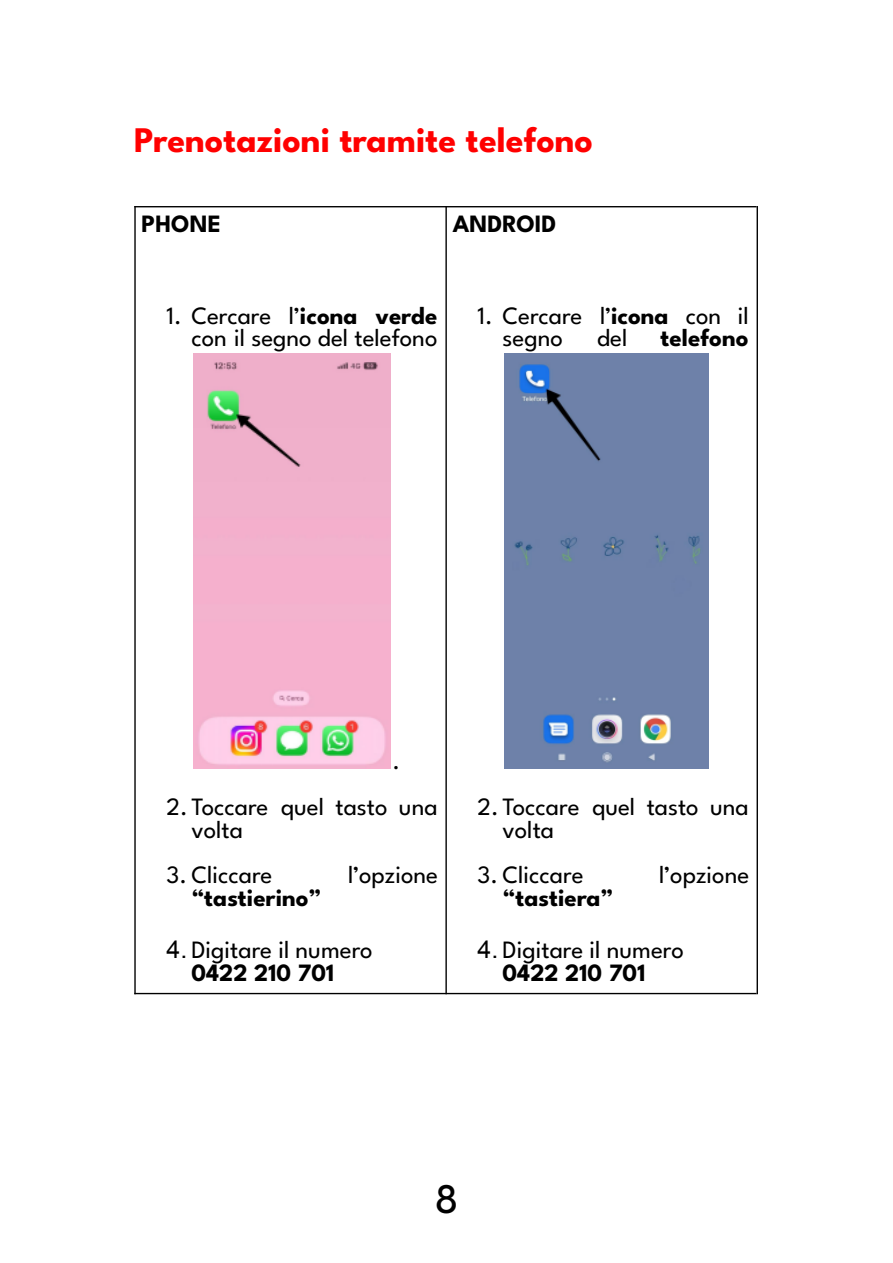
<style>
.page{position:relative;width:893px;height:1263px;background:#fff}
.page>*{position:absolute;margin:0;border:0;box-sizing:border-box;transform-origin:0 0}
.t1{font:500 37.5px "Cocomat Pro";color:#000}
.t2{font:700 36px "League Spartan";color:#f00}
.t3{font:24.9px/23px "League Spartan";color:#000}
.t4{font:700 24.9px "League Spartan";color:#000}
.s1{font-weight:700}
.s2{font-family:"Arial"}
</style>
<div class="page">
<hr style="left:134px;top:206px;width:2px;height:788px;background:#000">
<hr style="left:445px;top:206px;width:2px;height:788px;background:#000">
<hr style="left:757px;top:206px;width:1px;height:788px;background:#000">
<hr style="left:134px;top:206px;width:623px;height:1px;background:#000">
<hr style="left:134px;top:993px;width:623px;height:1px;background:#000">
<img style="left:193px;top:354px;width:197px;height:415px">
<div style="left:505px;top:354px;width:204px;height:415px;background:#6e81a9"></div>
<h2 class="t2" style="left:134px;top:112px;width:460px">Prenotazioni tramite telefono</h2>
<p class="t4" style="left:142px;top:204px;width:81px">PHONE</p>
<p class="t4" style="left:453px;top:204px;width:105px">ANDROID</p>
<p class="t3" style="left:166px;top:302px;width:273px;text-align:right">1. Cercare l’<span class="s1">icona verde </span>con il segno del telefono</p>
<p class="t3" style="left:502px;top:302px;width:248px;text-indent:-25px">1. Cercare l’<span class="s1">icona</span> con il segno</p>
<p class="t3" style="left:597px;top:324px;width:32px">del</p>
<p class="t4" style="left:660px;top:318px;width:90px">telefono</p>
<p class="t3" style="left:393px;top:747px;width:9px">.</p>
<p class="t3" style="left:191px;top:793px;width:248px;text-indent:-25px">2. Toccare quel tasto una volta</p>
<p class="t3" style="left:166px;top:861px;width:107px">3. Cliccare</p>
<p class="t3" style="left:348px;top:861px;width:91px">l’opzione</p>
<p class="t4" style="left:191px;top:878px;width:132px">“tastierino”</p>
<p class="t3" style="left:166px;top:936px;width:208px;text-align:center"><span class="s2">4.</span> Digitare il numero<br><span class="s1">0422 210 701</span></p>
<p class="t3" style="left:502px;top:793px;width:248px;text-indent:-25px">2. Toccare quel tasto una volta</p>
<p class="t3" style="left:478px;top:861px;width:107px">3. Cliccare</p>
<p class="t3" style="left:659px;top:861px;width:91px">l’opzione</p>
<p class="t4" style="left:503px;top:878px;width:113px">“tastiera”</p>
<p class="t3" style="left:478px;top:936px;width:208px;text-align:center"><span class="s2">4.</span> Digitare il numero<br><span class="s1">0422 210 701</span></p>
<h1 class="t1" style="left:435px;top:1169px;width:25px">8</h1>
</div>
